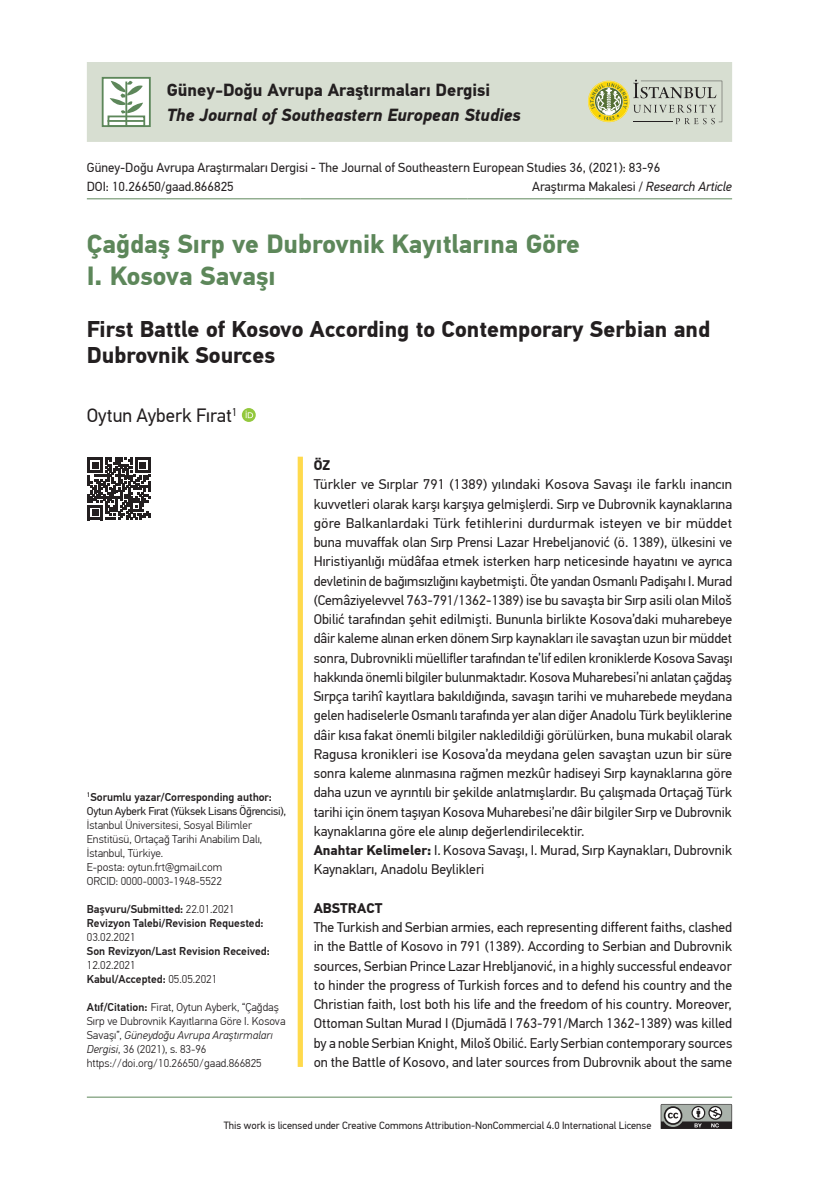
<style>
.page{position:relative;width:819px;height:1191px;background:#fff}
.page>*{position:absolute;margin:0;border:0;box-sizing:border-box;transform-origin:0 0}
.Baslik_1{font:700 26.25px/31.5px "PF Din Text Pro";color:#5d875a}
.Baslik_2{font:700 22.75px/26.2px "PF Din Text Pro";color:#231f20}
.Yazar{font:19.25px "PF Din Text Pro";color:#231f20}
.t1{font:italic 700 17.5px "PF Din Text Pro";color:#231f20}
.t2{font:700 17.5px "PF Din Text Pro";color:#231f20}
.Öz{font:14px/19.2px "PF Din Text Pro";color:#231f20;text-align:justify}
.Abstract{font:14px/19.2px "PF Din Text Pro";color:#231f20;text-align:justify}
.Anahtar_kelime{font:14px/19.2px "PF Din Text Pro";color:#231f20}
.Abstract-2{font:700 14px "PF Din Text Pro";color:#231f20}
.Öz-2{font:700 14px "PF Din Text Pro";color:#231f20}
.t3{font:13.12px "PF Din Text Pro";color:#231f20}
.t4{font:300 11.38px/14px "PF Din Text Pro";color:#231f20}
.t5{font:500 11.38px/14px "PF Din Text Pro";color:#231f20}
.t6{font:11.38px "PF Din Text Pro";letter-spacing:-.02em;color:#231f20}
.t7{font:10.5px "PF Din Text Pro";color:#231f20}
.s1{font-style:italic}
.s2{font-weight:300}
.s3{font-weight:500}
.s4{font-weight:700}
</style>
<div class="page">
<div style="left:87px;top:62px;width:645px;height:80px;background:#d7ded1"></div>
<div style="left:297px;top:457px;width:6px;height:94px;background:#ffda4d"></div>
<div style="left:297px;top:551px;width:6px;height:516px;background:#ffda4d"></div>
<hr style="left:87px;top:198px;width:80px;height:1px;background:#5d875a">
<hr style="left:167px;top:198px;width:133px;height:1px;background:#5d875a">
<hr style="left:300px;top:198px;width:167px;height:1px;background:#5d875a">
<hr style="left:467px;top:198px;width:117px;height:1px;background:#5d875a">
<hr style="left:584px;top:198px;width:148px;height:1px;background:#5d875a">
<div style="left:102px;top:77px;width:49px;height:50px;background:#fff;border:2px solid #5d875a"></div>
<div style="left:107px;top:115px;width:38px;height:12px;border:2px solid #5d875a"></div>
<hr style="left:107px;top:120px;width:37px;height:2px;background:#5d875a">
<svg style="left:110px;top:81px;width:33px;height:33px"></svg>
<hr style="left:125px;top:81px;width:2px;height:46px;background:#5d875a">
<svg style="left:588px;top:80px;width:134px;height:44px;background:#c2c4a3"></svg>
<svg style="left:242px;top:408px;width:14px;height:14px"></svg>
<svg style="left:245px;top:410px;width:8px;height:8px"></svg>
<svg style="left:88px;top:458px;width:62px;height:62px"></svg>
<hr style="left:87px;top:1096px;width:645px;height:1px;background:#5d875a">
<svg style="left:660px;top:1104px;width:72px;height:25px;background:#818280"></svg>
<p class="t2" style="left:167px;top:80px;width:325px">Güney-Doğu Avrupa Araştırmaları Dergisi</p>
<p class="t1" style="left:167px;top:104px;width:355px">The Journal of Southeastern European Studies</p>
<p class="t3" style="left:87px;top:159px;width:575px">Güney-Doğu Avrupa Araştırmaları Dergisi - The Journal of Southeastern European Studies 36, (2021): 83-96</p>
<p class="t3" style="left:87px;top:179px;width:148px">DOI: 10.26650/gaad.866825</p>
<p class="t3" style="left:532px;top:179px;width:201px">Araştırma Makalesi / <span class="s1">Research Article</span></p>
<p class="Baslik_1" style="left:87px;top:229px;width:494px">Çağdaş Sırp ve Dubrovnik Kayıtlarına Göre<br>I. Kosova Savaşı</p>
<p class="Baslik_2" style="left:87px;top:316px;width:625px">First Battle of Kosovo According to Contemporary Serbian and<br>Dubrovnik Sources</p>
<p class="Yazar" style="left:87px;top:404px;width:152px">Oytun Ayberk Fırat<sup>1</sup></p>
<p class="t5" style="left:87px;top:790px;width:187px"><sup>1</sup>Sorumlu yazar/Corresponding author:</p>
<p class="t6" style="left:87px;top:804px;width:201px">Oytun Ayberk Fırat (Yüksek Lisans Öğrencisi),</p>
<p class="t4" style="left:87px;top:818px;width:177px">İstanbul Üniversitesi, Sosyal Bilimler<br>Enstitüsü, Ortaçağ Tarihi Anabilim Dalı,<br>İstanbul, Türkiye.</p>
<p class="t4" style="left:87px;top:860px;width:137px">E-posta: oytun.frt@gmail.com</p>
<p class="t4" style="left:87px;top:874px;width:136px">ORCID: 0000-0003-1948-5522</p>
<p class="t5" style="left:87px;top:902px;width:149px">Başvuru/Submitted: <span class="s2">22.01.2021</span></p>
<p class="t5" style="left:87px;top:916px;width:178px">Revizyon Talebi/Revision Requested:<br><span class="s2">03.02.2021</span></p>
<p class="t5" style="left:87px;top:944px;width:184px">Son Revizyon/Last Revision Received:<br><span class="s2">12.02.2021</span></p>
<p class="t5" style="left:87px;top:972px;width:132px">Kabul/Accepted: <span class="s2">05.05.2021</span></p>
<p class="t4" style="left:87px;top:1000px;width:200px"><span class="s3">Atıf/Citation:</span> Firat, Oytun Ayberk, “Çağdaş Sırp ve Dubrovnik Kayıtlarına Göre I. Kosova Savaşı”, <span class="s1">Güneydoğu Avrupa Araştırmaları Dergisi</span>, 36 (2021), s. 83-96 https://doi.org/10.26650/gaad.866825</p>
<p class="Öz-2" style="left:314px;top:457px;width:18px">ÖZ</p>
<p class="Öz" style="left:314px;top:475px;width:420px">Türkler ve Sırplar 791 (1389) yılındaki Kosova Savaşı ile farklı inancın kuvvetleri olarak karşı karşıya gelmişlerdi. Sırp ve Dubrovnik kaynaklarına göre Balkanlardaki Türk fetihlerini durdurmak isteyen ve bir müddet buna muvaffak olan Sırp Prensi Lazar Hrebeljanović (ö. 1389), ülkesini ve Hıristiyanlığı müdâfaa etmek isterken harp neticesinde hayatını ve ayrıca devletinin de bağımsızlığını kaybetmişti. Öte yandan Osmanlı Padişahı I. Murad (Cemâziyelevvel 763-791/1362-1389) ise bu savaşta bir Sırp asili olan Miloš Obilić tarafından şehit edilmişti. Bununla birlikte Kosova’daki muharebeye dâir kaleme alınan erken dönem Sırp kaynakları ile savaştan uzun bir müddet sonra, Dubrovnikli müellifler tarafından te’lif edilen kroniklerde Kosova Savaşı hakkında önemli bilgiler bulunmaktadır. Kosova Muharebesi’ni anlatan çağdaş Sırpça tarihî kayıtlara bakıldığında, savaşın tarihi ve muharebede meydana gelen hadiselerle Osmanlı tarafında yer alan diğer Anadolu Türk beyliklerine dâir kısa fakat önemli bilgiler nakledildiği görülürken, buna mukabil olarak Ragusa kronikleri ise Kosova’da meydana gelen savaştan uzun bir süre sonra kaleme alınmasına rağmen mezkûr hadiseyi Sırp kaynaklarına göre daha uzun ve ayrıntılı bir şekilde anlatmışlardır. Bu çalışmada Ortaçağ Türk tarihi için önem taşıyan Kosova Muharebesi’ne dâir bilgiler Sırp ve Dubrovnik kaynaklarına göre ele alınıp değerlendirilecektir.</p>
<p class="Anahtar_kelime" style="left:314px;top:841px;width:420px"><span class="s4">Anahtar Kelimeler:</span> I. Kosova Savaşı, I. Murad, Sırp Kaynakları, Dubrovnik<br>Kaynakları, Anadolu Beylikleri</p>
<p class="Abstract-2" style="left:314px;top:899px;width:70px">ABSTRACT</p>
<p class="Abstract" style="left:314px;top:918px;width:420px">The Turkish and Serbian armies, each representing different faiths, clashed in the Battle of Kosovo in 791 (1389). According to Serbian and Dubrovnik sources, Serbian Prince Lazar Hrebljanović, in a highly successful endeavor to hinder the progress of Turkish forces and to defend his country and the Christian faith, lost both his life and the freedom of his country. Moreover, Ottoman Sultan Murad I (Djumādā I 763-791/March 1362-1389) was killed by a noble Serbian Knight, Miloš Obilić. Early Serbian contemporary sources on the Battle of Kosovo, and later sources from Dubrovnik about the same</p>
<p class="t7" style="left:224px;top:1119px;width:429px">This work is licensed under Creative Commons Attribution-NonCommercial 4.0 International License</p>
</div>
